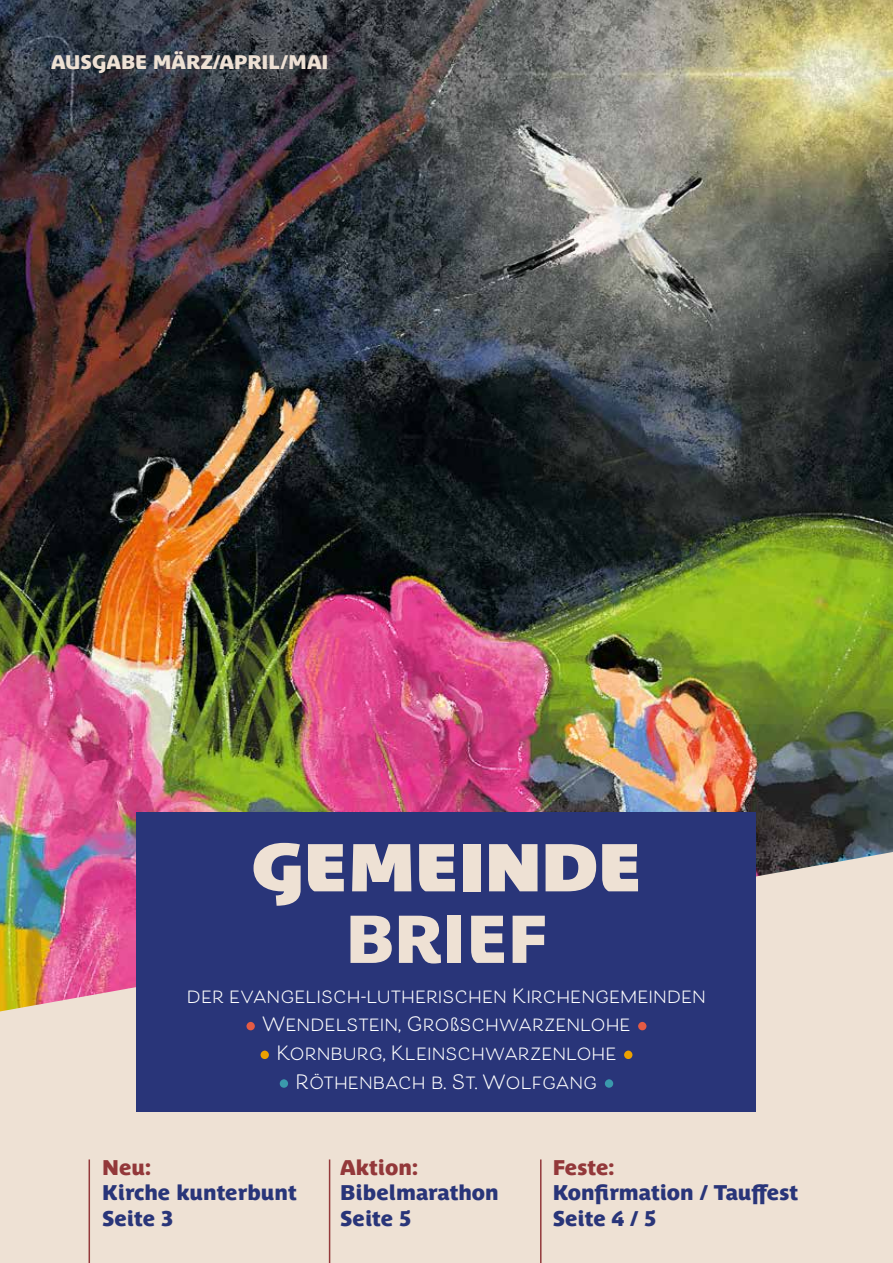
<style>
.page{position:relative;width:893px;height:1263px;background:#eee1d4}
.page>*{position:absolute;margin:0;border:0;box-sizing:border-box;transform-origin:0 0}
.t1{font:700 90px "Beloved Sans";color:#e45b44}
.t2{font:700 90px "Beloved Sans";color:#eca100}
.t3{font:700 90px "Beloved Sans";color:#3a9aac}
.t4{font:700 66.9px "Parisine Plus Std Sombre";color:#eee1d4}
.t5{font:66.9px "Parisine Plus Std Sombre";color:#eee1d4}
.t6{font:21px/25.2px "Parisine Plus Std Sombre";color:#293579}
.t7{font:21px "Parisine Plus Std Sombre";color:#93383a}
.t8{font:700 19.5px "Beloved Sans";color:#fff}
.t9{font:19.5px "Parisine Plus Std Sombre";color:#eee1d4}
.s1{font-size:90px;color:#e45b44}
.s2{font-size:90px;color:#eca100}
.s3{font-size:90px;color:#3a9aac}
</style>
<div class="page">
<img style="left:0;top:0;width:893px;height:1011px">
<div style="left:137px;top:812px;width:619px;height:300px;background:#293579"></div>
<hr style="left:89px;top:1159px;width:1px;height:104px;background:#93383a">
<hr style="left:329px;top:1159px;width:1px;height:104px;background:#93383a">
<hr style="left:540px;top:1159px;width:2px;height:104px;background:#93383a">
<p class="t9" style="left:51px;top:51px;width:279px">AUSGABE MÄRZ/APRIL/MAI</p>
<h2 class="t4" style="left:252px;top:828px;width:392px">GEMEINDE</h2>
<h2 class="t5" style="left:346px;top:900px;width:204px">BRIEF</h2>
<p class="t8" style="left:187px;top:985px;width:521px">der evangelisch-lutherischen Kirchengemeinden</p>
<p class="t8" style="left:244px;top:1013px;width:388px"><span class="s1">•</span> Wendelstein, Großschwarzenlohe</p>
<h1 class="t1" style="left:636px;top:976px;width:14px">•</h1>
<p class="t8" style="left:258px;top:1042px;width:360px"><span class="s2">•</span> Kornburg, Kleinschwarzenlohe</p>
<h1 class="t2" style="left:622px;top:1005px;width:14px">•</h1>
<p class="t8" style="left:277px;top:1071px;width:321px"><span class="s3">•</span> Röthenbach b. St. Wolfgang</p>
<h1 class="t3" style="left:603px;top:1034px;width:14px">•</h1>
<p class="t7" style="left:102px;top:1155px;width:51px">Neu:</p>
<p class="t6" style="left:102px;top:1180px;width:196px">Kirche kunterbunt<br>Seite 3</p>
<p class="t7" style="left:340px;top:1155px;width:79px">Aktion:</p>
<p class="t6" style="left:340px;top:1180px;width:160px">Bibelmarathon<br>Seite 5</p>
<p class="t7" style="left:553px;top:1155px;width:63px">Feste:</p>
<p class="t6" style="left:553px;top:1180px;width:247px">Konfirmation / Tauffest<br>Seite 4 / 5</p>
</div>
